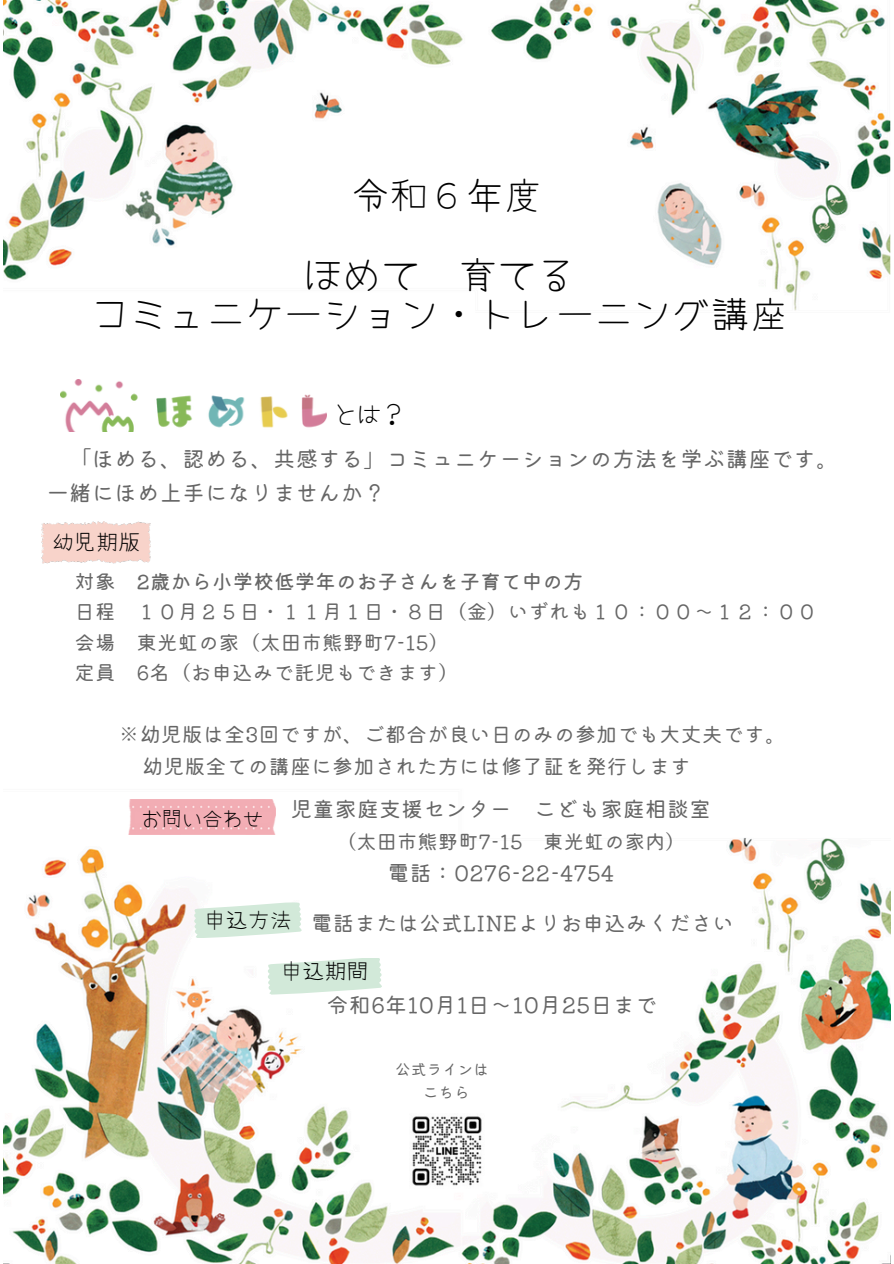
<style>
.page{position:relative;width:894px;height:1264px;background:#fff}
.page>*{position:absolute;margin:0;border:0;box-sizing:border-box;transform-origin:0 0}
.t1{font:38.7px "Yomogi";color:#000}
.t2{font:38.1px "Yomogi";color:#000}
.t3{font:23.85px "Yomogi";color:#000}
.t4{font:22.05px "Yomogi";color:#000}
.t5{font:21.75px/33.8px "Kiwi Maru";letter-spacing:.04em;color:#666}
.t6{font:21.45px "Kiwi Maru";letter-spacing:.04em;color:#666}
.t7{font:21.3px "Kiwi Maru";letter-spacing:.04em;color:#666}
.t8{font:20.85px "Kiwi Maru";letter-spacing:.04em;color:#666}
.t9{font:20.25px "Kiwi Maru";letter-spacing:.04em;color:#666}
.t10{font:20.1px "Yomogi";color:#000}
.t11{font:19.8px/30.3px "Kiwi Maru";letter-spacing:.04em;color:#666}
.t12{font:19.65px "Kiwi Maru";letter-spacing:.04em;color:#666}
.t13{font:15px "Kiwi Maru";letter-spacing:.04em;color:#666}
.s1{font-weight:500}
</style>
<div class="page">
<img style="left:3px;top:0;width:887px;height:1263px">
<img style="left:61px;top:379px;width:265px;height:52px">
<img style="left:41px;top:521px;width:109px;height:42px">
<svg style="left:194px;top:902px;width:107px;height:36px"></svg>
<svg style="left:268px;top:957px;width:114px;height:37px"></svg>
<div style="left:128px;top:799px;width:147px;height:35px;background:#f2adb4"></div>
<img style="left:409px;top:1112px;width:75px;height:76px">
<h4 class="t2" style="left:351px;top:165px;width:192px">令和６年度</h4>
<h4 class="t1" style="left:304px;top:244px;width:118px">ほめて</h4>
<h4 class="t1" style="left:459px;top:244px;width:118px">育てる</h4>
<h2 class="t1" style="left:90px;top:283px;width:699px">コミュニケーション・トレーニング講座</h2>
<h3 class="t3" style="left:334px;top:396px;width:73px">とは？</h3>
<h2 class="t5" style="left:47px;top:441px;width:792px;text-indent:23px">「ほめる、認める、共感する」コミュニケーションの⽅法を学ぶ講座です。⼀緒にほめ上⼿になりませんか？</h2>
<h2 class="t4" style="left:52px;top:524px;width:89px">幼児期版</h2>
<p class="t11" style="left:75px;top:565px;width:743px">対象 <span class="s1">2歳から⼩学校低学年のお⼦さんを⼦育て中の⽅<br></span>⽇程 １０⽉２５⽇・１１⽉１⽇・８⽇（⾦）いずれも１０：００〜１２：００会場 東光虹の家（太⽥市熊野町7-15）<br>定員 6名（お申込みで託児もできます）</p>
<p class="t9" style="left:119px;top:718px;width:668px">※幼児版は全3回ですが、ご都合が良い⽇のみの参加でも⼤丈夫です。</p>
<h2 class="t9" style="left:142px;top:750px;width:549px">幼児版全ての講座に参加された⽅には修了証を発⾏します</h2>
<h4 class="t10" style="left:142px;top:802px;width:122px">お問い合わせ</h4>
<h4 class="t7" style="left:291px;top:792px;width:421px">児童家庭⽀援センター こども家庭相談室</h4>
<h4 class="t12" style="left:336px;top:826px;width:350px">（太⽥市熊野町7-15 東光虹の家内）</h4>
<p class="t7" style="left:388px;top:856px;width:227px">電話：0276-22-4754</p>
<p class="t4" style="left:204px;top:902px;width:89px">申込方法</p>
<h4 class="t4" style="left:280px;top:953px;width:89px">申込期間</h4>
<h4 class="t8" style="left:311px;top:906px;width:423px">電話または公式LINEよりお申込みください</h4>
<p class="t6" style="left:326px;top:987px;width:332px">令和6年10⽉1⽇〜10⽉25⽇まで</p>
<p class="t13" style="left:395px;top:1057px;width:95px">公式ラインは</p>
<p class="t13" style="left:423px;top:1080px;width:48px">こちら</p>
</div>
